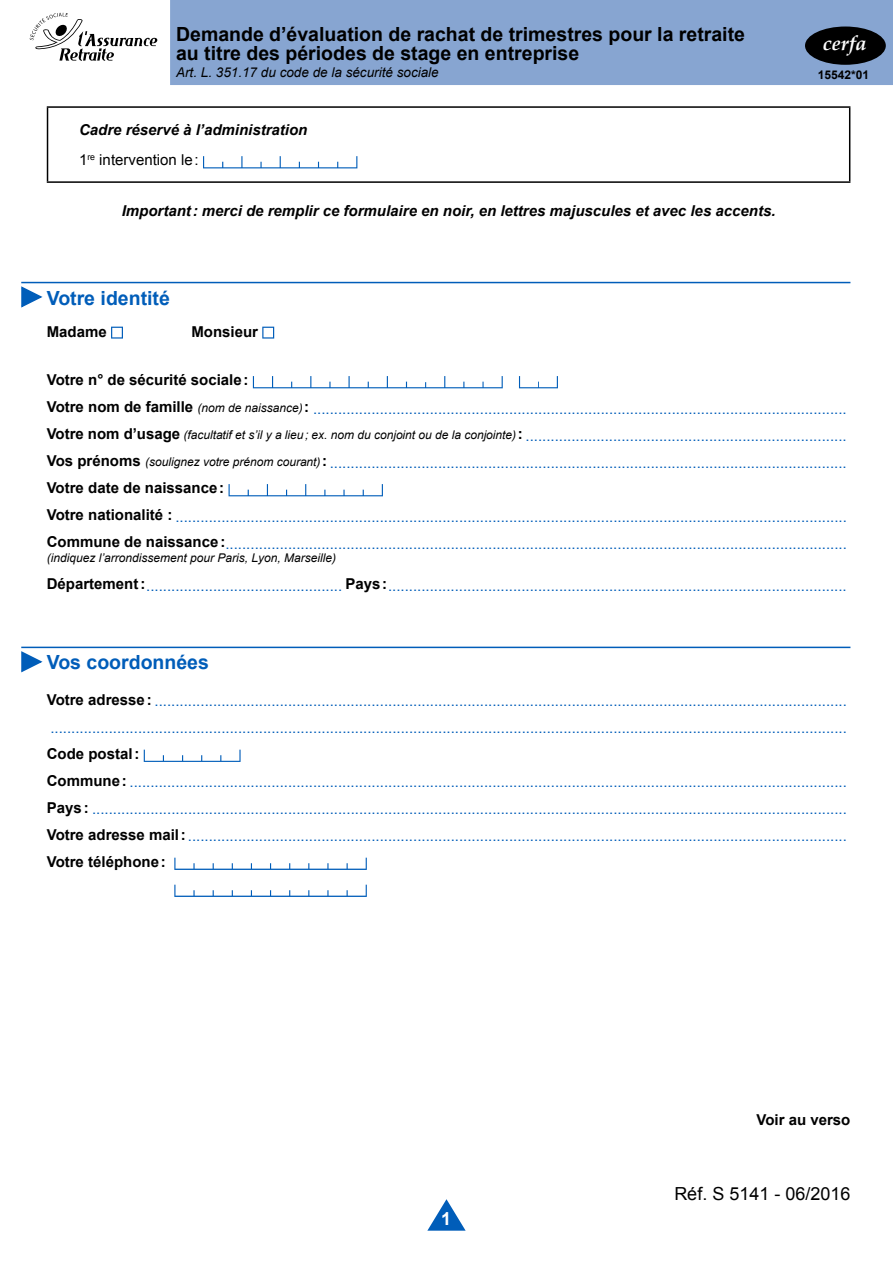
<style>
.page{position:relative;width:893px;height:1263px;background:#fff}
.page>*{position:absolute;margin:0;border:0;box-sizing:border-box;transform-origin:0 0}
.t1{font:italic 700 20.25px "Palatino Linotype";color:#fff}
.t2{font:700 19.5px/19.5px "Arial";color:#000}
.t3{font:700 19.5px "Arial";color:#005db9}
.t4{font:18px "Arial";color:#000}
.t5{font:700 18px "Arial";color:#fff}
.t6{font:15px/28.5px "Arial";color:#005db9}
.t7{font:italic 700 15px/30.8px "Arial";color:#000}
.t8{font:700 15px "Arial";color:#000}
.t9{font:italic 13.5px "Arial";color:#000}
.t10{font:italic 12px "Arial";color:#000}
.t11{font:700 12px "Arial";color:#000}
.s1{font-weight:400;font-style:normal}
.s2{font-weight:700;color:#000}
.s3{font-style:italic;font-size:12px;color:#000}
</style>
<div class="page">
<svg style="left:30px;top:13px;width:128px;height:48px"></svg>
<svg style="left:427px;top:1199px;width:39px;height:32px"></svg>
<div style="left:170px;top:0;width:723px;height:85px;background:#87a5d1"></div>
<div style="left:805px;top:27px;width:81px;height:38px;background:#000;border-radius:50%"></div>
<hr style="left:21px;top:282px;width:829px;height:1px;background:#005db9">
<hr style="left:21px;top:647px;width:829px;height:1px;background:#005db9">
<hr style="left:47px;top:106px;width:803px;height:2px;background:#000">
<hr style="left:47px;top:108px;width:1px;height:73px;background:#000">
<hr style="left:849px;top:108px;width:1px;height:73px;background:#000">
<hr style="left:47px;top:181px;width:803px;height:2px;background:#000">
<svg style="left:203px;top:156px;width:154px;height:12px"></svg>
<svg style="left:21px;top:286px;width:22px;height:22px"></svg>
<svg style="left:111px;top:327px;width:12px;height:12px"></svg>
<svg style="left:262px;top:327px;width:12px;height:12px"></svg>
<svg style="left:253px;top:376px;width:305px;height:12px"></svg>
<svg style="left:229px;top:484px;width:154px;height:12px"></svg>
<svg style="left:21px;top:651px;width:22px;height:22px"></svg>
<svg style="left:144px;top:750px;width:97px;height:12px"></svg>
<svg style="left:174px;top:858px;width:193px;height:12px"></svg>
<svg style="left:174px;top:885px;width:193px;height:12px"></svg>
<h2 class="t2" style="left:176px;top:25px;width:570px">Demande d’évaluation de rachat de trimestres pour la retraite au titre des périodes de stage en entreprise</h2>
<p class="t9" style="left:176px;top:63px;width:264px">Art. L. 351.17 du code de la sécurité sociale</p>
<p class="t7" style="left:79px;top:114px;width:230px">Cadre réservé à l’administration<br><span class="s1">1</span><sup>re</sup> <span class="s1">intervention le:</span></p>
<p class="t7" style="left:122px;top:196px;width:655px">Important: merci de remplir ce formulaire en noir, en lettres majuscules et avec les accents.</p>
<h1 class="t1" style="left:823px;top:29px;width:45px">cerfa</h1>
<p class="t11" style="left:818px;top:67px;width:53px">15542*01</p>
<h2 class="t3" style="left:47px;top:285px;width:125px">Votre identité</h2>
<p class="t8" style="left:47px;top:322px;width:62px">Madame</p>
<p class="t8" style="left:191px;top:322px;width:68px">Monsieur</p>
<p class="t6" style="left:47px;top:366px;width:801px"><span class="s2">Votre n° de sécurité sociale:<br>Votre nom de famille</span> <span class="s3">(nom de naissance)</span><span class="s2">:</span> ................................................................................................................................</p>
<p class="t6" style="left:47px;top:422px;width:801px;line-height:27px"><span class="s2">Votre nom d’usage</span> <span class="s3">(facultatif et s’il y a lieu; ex. nom du conjoint ou de la conjointe)</span><span class="s2">:</span> .............................................................................<br><span class="s2">Vos prénoms</span> <span class="s3">(soulignez votre prénom courant)</span><span class="s2">:</span> ............................................................................................................................</p>
<p class="t6" style="left:47px;top:474px;width:802px"><span class="s2">Votre date de naissance:<br>Votre nationalité :</span> .................................................................................................................................................................</p>
<p class="t6" style="left:47px;top:529px;width:802px"><span class="s2">Commune de naissance:</span>.....................................................................................................................................................</p>
<p class="t10" style="left:47px;top:550px;width:291px">(indiquez l’arrondissement pour Paris, Lyon, Marseille)</p>
<p class="t6" style="left:47px;top:571px;width:801px"><span class="s2">Département:</span>............................................... <span class="s2">Pays:</span>..............................................................................................................</p>
<h2 class="t3" style="left:47px;top:649px;width:164px">Vos coordonnées</h2>
<p class="t6" style="left:47px;top:688px;width:802px;line-height:27px"><span class="s2">Votre adresse:</span> ...................................................................................................................................................................... ...............................................................................................................................................................................................</p>
<p class="t6" style="left:47px;top:739px;width:802px"><span class="s2">Code postal:<br>Commune:</span> ............................................................................................................................................................................</p>
<p class="t6" style="left:47px;top:796px;width:802px;line-height:27px"><span class="s2">Pays:</span> .....................................................................................................................................................................................<br><span class="s2">Votre adresse mail:</span>..............................................................................................................................................................</p>
<p class="t8" style="left:47px;top:852px;width:121px">Votre téléphone:</p>
<p class="t8" style="left:756px;top:1109px;width:95px">Voir au verso</p>
<p class="t5" style="left:441px;top:1206px;width:12px">1</p>
<p class="t4" style="left:674px;top:1181px;width:178px">Réf. S 5141 - 06/2016</p>
</div>
